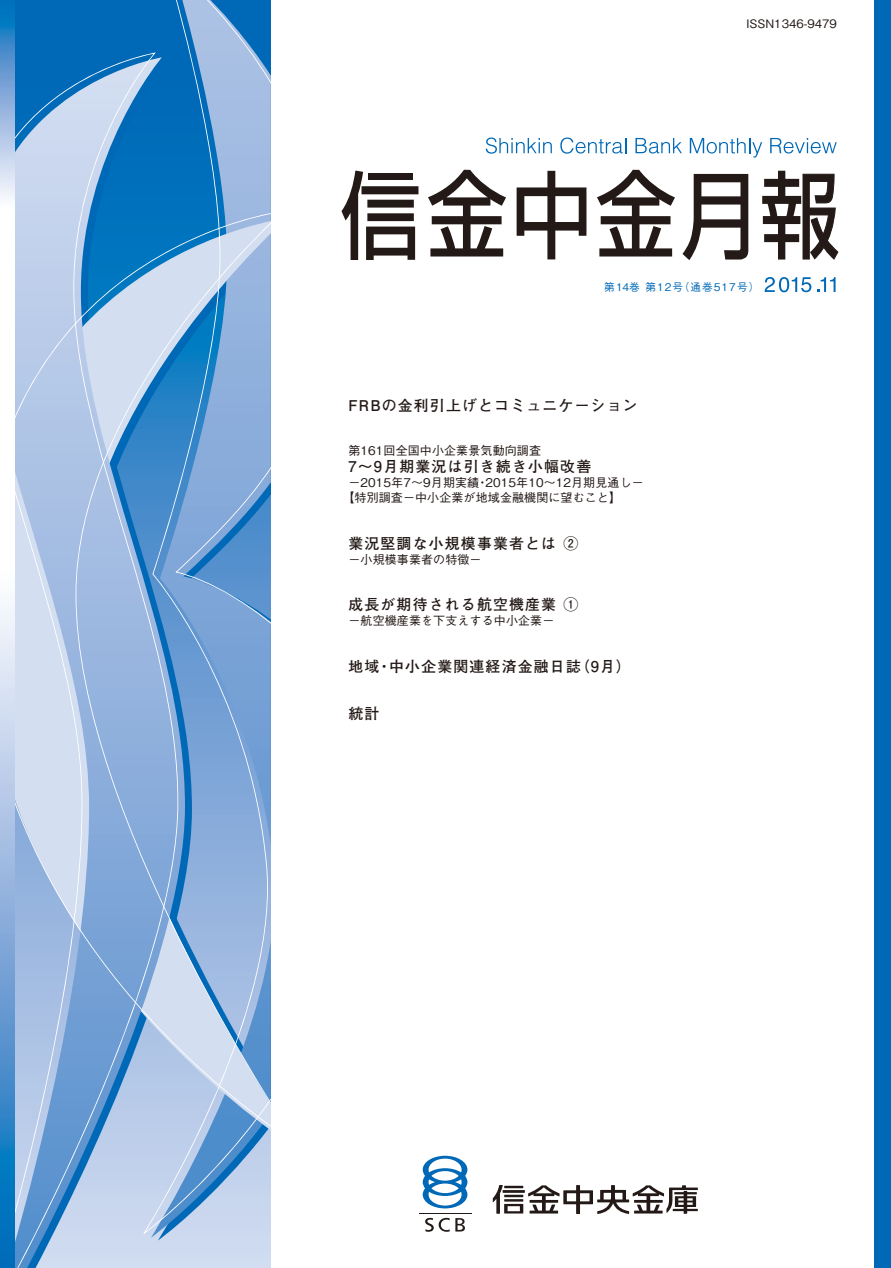
<style>
.page{position:relative;width:891px;height:1268px;background:#fff}
.page>*{position:absolute;margin:0;border:0;box-sizing:border-box;transform-origin:0 0}
.t1{font:700 14.85px "Futo Go B101 Pro";letter-spacing:.08em;color:#231916}
.t2{font:500 12px/14.9px "Gothic BBB Pro";letter-spacing:.01em;color:#231916}
.t3{font:500 11.7px "Gothic BBB Pro";color:#231916}
.t4{font:500 10.65px "Gothic BBB Pro";letter-spacing:.1em;color:#0069b7}
</style>
<div class="page">
<svg style="left:15px;top:0;width:256px;height:1268px;background:#428dc9"></svg>
<svg style="left:143px;top:0;width:128px;height:1234px;background:#6ca2d4"></svg>
<svg style="left:178px;top:211px;width:93px;height:934px;background:#81abd9"></svg>
<svg style="left:15px;top:52px;width:163px;height:1216px;background:#90b5de"></svg>
<div style="left:873px;top:0;width:18px;height:1268px;background:#0069b7"></div>
<hr style="left:419px;top:1214px;width:52px;height:1px;background:#231916">
<svg style="left:423px;top:1156px;width:44px;height:52px"></svg>
<svg style="left:425px;top:1218px;width:40px;height:14px"></svg>
<svg style="left:493px;top:1185px;width:205px;height:29px"></svg>
<svg style="left:341px;top:171px;width:77px;height:89px"></svg>
<svg style="left:428px;top:170px;width:78px;height:86px"></svg>
<svg style="left:517px;top:171px;width:69px;height:88px"></svg>
<svg style="left:597px;top:170px;width:78px;height:86px"></svg>
<svg style="left:682px;top:174px;width:66px;height:86px"></svg>
<svg style="left:762px;top:171px;width:76px;height:89px"></svg>
<svg style="left:0;top:0;width:15px;height:199px;background:#80aeda"></svg>
<svg style="left:0;top:605px;width:15px;height:663px;background:#7aabd9"></svg>
<svg style="left:486px;top:138px;width:66px;height:16px"></svg>
<svg style="left:560px;top:138px;width:66px;height:16px"></svg>
<svg style="left:635px;top:138px;width:47px;height:16px"></svg>
<svg style="left:690px;top:138px;width:72px;height:20px"></svg>
<svg style="left:770px;top:138px;width:67px;height:16px"></svg>
<svg style="left:817px;top:277px;width:18px;height:15px"></svg>
<svg style="left:764px;top:277px;width:47px;height:15px"></svg>
<p class="t3" style="left:746px;top:14px;width:92px">ISSN1346-9479</p>
<p class="t4" style="left:604px;top:278px;width:157px">第14巻第12号（通巻517号）</p>
<p class="t1" style="left:348px;top:393px;width:291px">FRBの金利引上げとコミュニケーション</p>
<p class="t2" style="left:348px;top:442px;width:194px">第161回全国中小企業景気動向調査</p>
<p class="t1" style="left:348px;top:455px;width:244px">7～9月期業況は引き続き小幅改善</p>
<p class="t2" style="left:342px;top:474px;width:303px;text-indent:6px">－2015年7～9月期実績・2015年10～12月期見通し－【特別調査－中小企業が地域金融機関に望むこと】</p>
<p class="t1" style="left:348px;top:531px;width:231px">業況堅調な小規模事業者とは ②</p>
<p class="t2" style="left:348px;top:550px;width:135px">－小規模事業者の特徴－</p>
<p class="t1" style="left:348px;top:593px;width:231px">成長が期待される航空機産業 ①</p>
<p class="t2" style="left:348px;top:612px;width:207px">－航空機産業を下支えする中小企業－</p>
<p class="t1" style="left:348px;top:655px;width:284px">地域・中小企業関連経済金融日誌（9月）</p>
<p class="t1" style="left:348px;top:701px;width:32px">統計</p>
</div>
